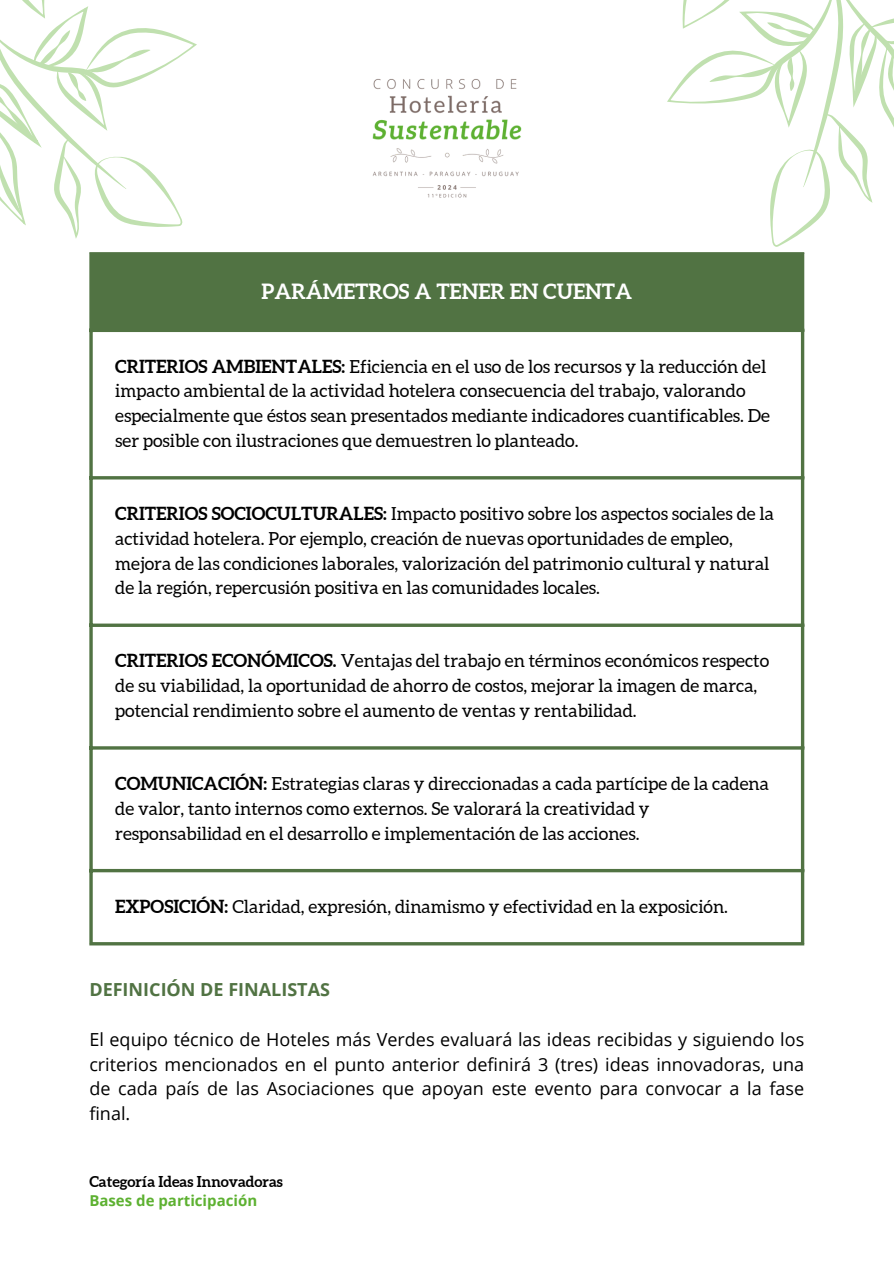
<style>
.page{position:relative;width:894px;height:1264px;background:#fff}
.page>*{position:absolute;margin:0;border:0;box-sizing:border-box;transform-origin:0 0}
.t1{font:700 21px "Aleo";color:#fff}
.t2{font:18px/24.8px "Aleo";color:#000}
.t3{font:18px/24.8px "Open Sans";color:#000;text-align:justify}
.t4{font:700 18px "Open Sans";color:#517343}
.t5{font:700 15px "Aleo";color:#000}
.t6{font:700 15px "Open Sans";color:#5db131}
.s1{font-weight:700}
</style>
<div class="page">
<svg style="left:667px;top:0;width:226px;height:260px"></svg>
<svg style="left:0;top:0;width:197px;height:239px"></svg>
<div style="left:91px;top:253px;width:711px;height:77px;background:#517343"></div>
<svg style="left:89px;top:255px;width:4px;height:687px;fill:#517343"></svg>
<svg style="left:800px;top:255px;width:4px;height:687px;fill:#517343"></svg>
<hr style="left:89px;top:252px;width:715px;height:3px;background:#517343">
<hr style="left:89px;top:329px;width:715px;height:3px;background:#517343">
<hr style="left:89px;top:476px;width:715px;height:3px;background:#517343">
<svg style="left:89px;top:623px;width:715px;height:4px;fill:#517343"></svg>
<hr style="left:89px;top:746px;width:715px;height:3px;background:#517343">
<hr style="left:89px;top:869px;width:715px;height:3px;background:#517343">
<hr style="left:89px;top:942px;width:715px;height:3px;background:#517343">
<img style="left:372px;top:79px;width:150px;height:119px">
<p class="t1" style="left:261px;top:280px;width:372px">PARÁMETROS A TENER EN CUENTA</p>
<p class="t2" style="left:115px;top:354px;width:656px"><span class="s1">CRITERIOS AMBIENTALES:</span> Eficiencia en el uso de los recursos y la reducción del impacto ambiental de la actividad hotelera consecuencia del trabajo, valorando especialmente que éstos sean presentados mediante indicadores cuantificables. De ser posible con ilustraciones que demuestren lo planteado.</p>
<p class="t2" style="left:115px;top:501px;width:660px"><span class="s1">CRITERIOS SOCIOCULTURALES:</span> Impacto positivo sobre los aspectos sociales de la actividad hotelera. Por ejemplo, creación de nuevas oportunidades de empleo, mejora de las condiciones laborales, valorización del patrimonio cultural y natural de la región, repercusión positiva en las comunidades locales.</p>
<p class="t2" style="left:115px;top:648px;width:655px"><span class="s1">CRITERIOS ECONÓMICOS.</span> Ventajas del trabajo en términos económicos respecto de su viabilidad, la oportunidad de ahorro de costos, mejorar la imagen de marca, potencial rendimiento sobre el aumento de ventas y rentabilidad.</p>
<p class="t2" style="left:115px;top:771px;width:655px"><span class="s1">COMUNICACIÓN:</span> Estrategias claras y direccionadas a cada partícipe de la cadena de valor, tanto internos como externos. Se valorará la creatividad y responsabilidad en el desarrollo e implementación de las acciones.</p>
<p class="t2" style="left:115px;top:894px;width:614px"><span class="s1">EXPOSICIÓN:</span> Claridad, expresión, dinamismo y efectividad en la exposición.</p>
<p class="t4" style="left:89px;top:977px;width:242px">DEFINICIÓN DE FINALISTAS</p>
<p class="t3" style="left:89px;top:1026px;width:716px">El equipo técnico de Hoteles más Verdes evaluará las ideas recibidas y siguiendo los criterios mencionados en el punto anterior definirá 3 (tres) ideas innovadoras, una de cada país de las Asociaciones que apoyan este evento para convocar a la fase final.</p>
<p class="t5" style="left:89px;top:1173px;width:195px">Categoría Ideas Innovadoras</p>
<p class="t6" style="left:89px;top:1189px;width:169px">Bases de participación</p>
</div>
